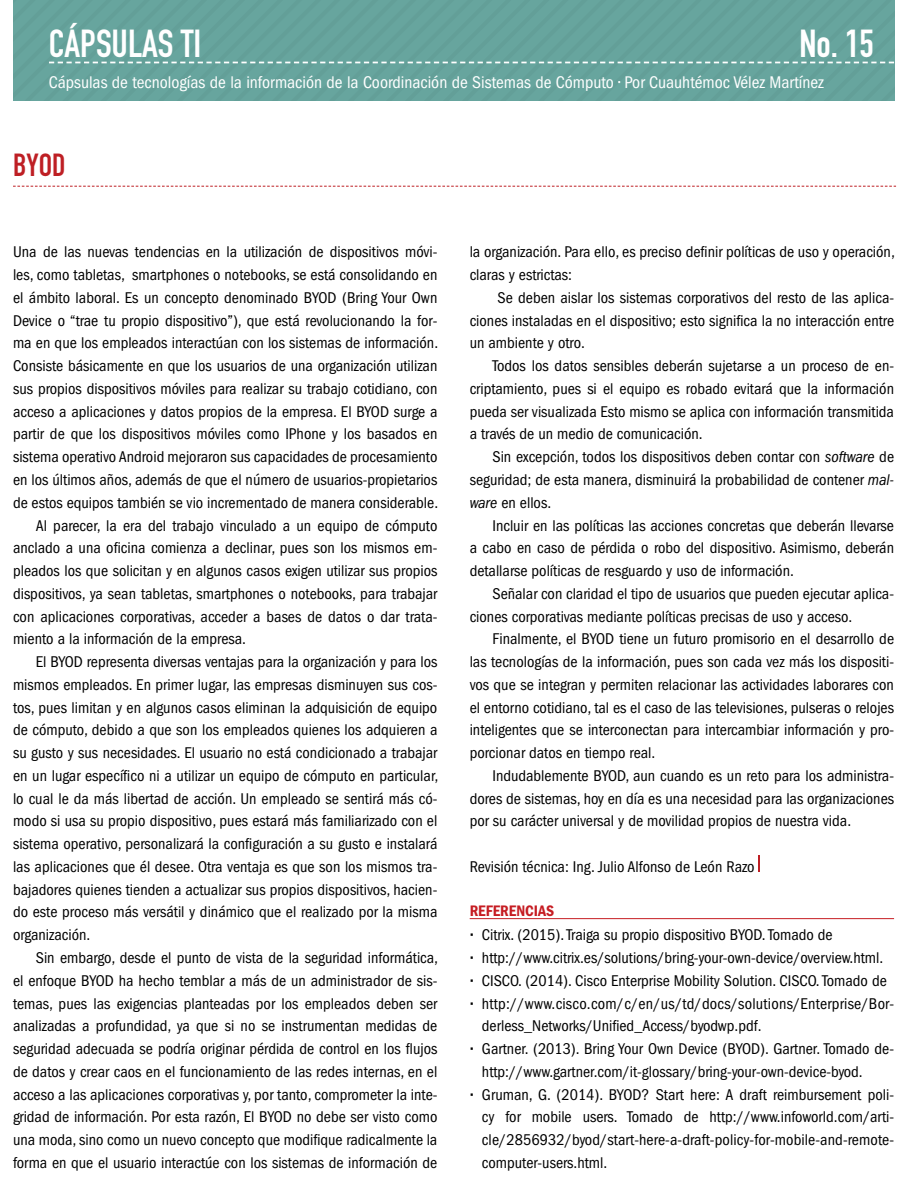
<style>
.page{position:relative;width:905px;height:1191px;background:#fff}
.page>*{position:absolute;margin:0;border:0;box-sizing:border-box;transform-origin:0 0}
.t1{font:38.5px "DIN Engschrift Std";color:#fff}
.t2{font:31.5px "DIN Engschrift Std";color:#be1f24}
.t3{font:condensed 17.5px "ITC Franklin Gothic Std";color:#fff}
.t4{font:condensed 16.1px/22.8px "ITC Franklin Gothic Std";color:#000;text-align:justify}
.t5{font:15.75px "ITC Franklin Gothic Std Dm Cd";color:#c61d23}
.s1{font-style:italic}
.s2{font-family:"ITC Franklin Gothic Std Dm Cd";font-stretch:normal}
</style>
<div class="page">
<div style="left:13px;top:0;width:881px;height:100px;background:#67a59e"></div>
<svg style="left:13px;top:186px;width:883px;height:1px"></svg>
<hr style="left:469px;top:918px;width:425px;height:1px;background:#c61d23">
<svg style="left:758px;top:855px;width:1px;height:16px"></svg>
<h1 class="t1" style="left:49px;top:21px;width:154px">CÁPSU LAS TI</h1>
<h1 class="t1" style="left:799px;top:21px;width:76px">NO. 15</h1>
<p class="t3" style="left:49px;top:72px;width:776px">Cápsulas de tecnologías de la información de la Coordinación de Sistemas de Cómputo • Por Cuauhtémoc Vélez Martínez</p>
<h2 class="t2" style="left:13px;top:146px;width:27px">BYOD</h2>
<p class="t4" style="left:13px;top:241px;width:426px">Una de las nuevas tendencias en la utilización de dispositivos móvi-</p>
<p class="t4" style="left:13px;top:263px;width:426px">les, como tabletas, smartphones o notebooks, se está consolidando en</p>
<p class="t4" style="left:13px;top:286px;width:426px">el ámbito laboral. Es un concepto denominado BYOD (Bring Your Own</p>
<p class="t4" style="left:13px;top:309px;width:426px">Device o “trae tu propio dispositivo”), que está revolucionando la for-</p>
<p class="t4" style="left:13px;top:332px;width:426px">ma en que los empleados interactúan con los sistemas de información.</p>
<p class="t4" style="left:13px;top:354px;width:426px">Consiste básicamente en que los usuarios de una organización utilizan</p>
<p class="t4" style="left:13px;top:377px;width:426px">sus propios dispositivos móviles para realizar su trabajo cotidiano, con</p>
<p class="t4" style="left:13px;top:400px;width:426px">acceso a aplicaciones y datos propios de la empresa. El BYOD surge a</p>
<p class="t4" style="left:13px;top:423px;width:426px">partir de que los dispositivos móviles como IPhone y los basados en</p>
<p class="t4" style="left:13px;top:445px;width:426px">sistema operativo Android mejoraron sus capacidades de procesamiento</p>
<p class="t4" style="left:13px;top:468px;width:426px">en los últimos años, además de que el número de usuarios-propietarios</p>
<p class="t4" style="left:13px;top:491px;width:426px">de estos equipos también se vio incrementado de manera considerable.</p>
<p class="t4" style="left:36px;top:514px;width:403px">Al parecer, la era del trabajo vinculado a un equipo de cómputo</p>
<p class="t4" style="left:13px;top:536px;width:426px">anclado a una oficina comienza a declinar, pues son los mismos em-</p>
<p class="t4" style="left:13px;top:559px;width:426px">pleados los que solicitan y en algunos casos exigen utilizar sus propios</p>
<p class="t4" style="left:13px;top:582px;width:426px">dispositivos, ya sean tabletas, smartphones o notebooks, para trabajar</p>
<p class="t4" style="left:13px;top:605px;width:426px">con aplicaciones corporativas, acceder a bases de datos o dar trata-</p>
<p class="t4" style="left:13px;top:627px;width:234px">miento a la información de la empresa.</p>
<p class="t4" style="left:36px;top:650px;width:403px">El BYOD representa diversas ventajas para la organización y para los</p>
<p class="t4" style="left:13px;top:673px;width:426px">mismos empleados. En primer lugar, las empresas disminuyen sus cos-</p>
<p class="t4" style="left:13px;top:696px;width:426px">tos, pues limitan y en algunos casos eliminan la adquisición de equipo</p>
<p class="t4" style="left:13px;top:718px;width:426px">de cómputo, debido a que son los empleados quienes los adquieren a</p>
<p class="t4" style="left:13px;top:741px;width:426px">su gusto y sus necesidades. El usuario no está condicionado a trabajar</p>
<p class="t4" style="left:13px;top:764px;width:427px">en un lugar específico ni a utilizar un equipo de cómputo en particular,</p>
<p class="t4" style="left:13px;top:787px;width:426px">lo cual le da más libertad de acción. Un empleado se sentirá más có-</p>
<p class="t4" style="left:13px;top:809px;width:426px">modo si usa su propio dispositivo, pues estará más familiarizado con el</p>
<p class="t4" style="left:13px;top:832px;width:426px">sistema operativo, personalizará la configuración a su gusto e instalará</p>
<p class="t4" style="left:13px;top:855px;width:426px">las aplicaciones que él desee. Otra ventaja es que son los mismos tra-</p>
<p class="t4" style="left:13px;top:878px;width:426px">bajadores quienes tienden a actualizar sus propios dispositivos, hacien-</p>
<p class="t4" style="left:13px;top:900px;width:426px">do este proceso más versátil y dinámico que el realizado por la misma</p>
<p class="t4" style="left:13px;top:923px;width:79px">organización.</p>
<p class="t4" style="left:36px;top:946px;width:404px">Sin embargo, desde el punto de vista de la seguridad informática,</p>
<p class="t4" style="left:13px;top:969px;width:426px">el enfoque BYOD ha hecho temblar a más de un administrador de sis-</p>
<p class="t4" style="left:13px;top:991px;width:426px">temas, pues las exigencias planteadas por los empleados deben ser</p>
<p class="t4" style="left:13px;top:1014px;width:426px">analizadas a profundidad, ya que si no se instrumentan medidas de</p>
<p class="t4" style="left:13px;top:1037px;width:426px">seguridad adecuada se podría originar pérdida de control en los flujos</p>
<p class="t4" style="left:13px;top:1060px;width:426px">de datos y crear caos en el funcionamiento de las redes internas, en el</p>
<p class="t4" style="left:13px;top:1082px;width:426px">acceso a las aplicaciones corporativas y, por tanto, comprometer la inte-</p>
<p class="t4" style="left:13px;top:1105px;width:426px">gridad de información. Por esta razón, El BYOD no debe ser visto como</p>
<p class="t4" style="left:13px;top:1128px;width:426px">una moda, sino como un nuevo concepto que modifique radicalmente la</p>
<p class="t4" style="left:13px;top:1151px;width:426px">forma en que el usuario interactúe con los sistemas de información de</p>
<p class="t4" style="left:469px;top:241px;width:426px">la organización. Para ello, es preciso definir políticas de uso y operación, claras y estrictas:</p>
<p class="t4" style="left:469px;top:286px;width:426px;text-indent:28px">Se deben aislar los sistemas corporativos del resto de las aplica&shy;ciones instaladas en el dispositivo; esto significa la no interacción entre un ambiente y otro.</p>
<p class="t4" style="left:469px;top:354px;width:426px;text-indent:23px">Todos los datos sensibles deberán sujetarse a un proceso de en&shy;criptamiento, pues si el equipo es robado evitará que la información pueda ser visualizada Esto mismo se aplica con información transmitida a través de un medio de comunicación.</p>
<p class="t4" style="left:469px;top:445px;width:426px;text-indent:23px">Sin excepción, todos los dispositivos deben contar con <span class="s1">software</span> de seguridad; de esta manera, disminuirá la probabilidad de contener <span class="s1">mal&shy;ware</span> en ellos.</p>
<p class="t4" style="left:469px;top:514px;width:426px;text-indent:23px">Incluir en las políticas las acciones concretas que deberán llevarse a cabo en caso de pérdida o robo del dispositivo. Asimismo, deberán detallarse políticas de resguardo y uso de información.</p>
<p class="t4" style="left:469px;top:582px;width:426px;text-indent:23px">Señalar con claridad el tipo de usuarios que pueden ejecutar aplica&shy;ciones corporativas mediante políticas precisas de uso y acceso.</p>
<p class="t4" style="left:469px;top:627px;width:426px;text-indent:23px">Finalmente, el BYOD tiene un futuro promisorio en el desarrollo de las tecnologías de la información, pues son cada vez más los dispositi&shy;vos que se integran y permiten relacionar las actividades laborares con el entorno cotidiano, tal es el caso de las televisiones, pulseras o relojes inteligentes que se interconectan para intercambiar información y pro&shy;porcionar datos en tiempo real.</p>
<p class="t4" style="left:469px;top:764px;width:426px;text-indent:23px">Indudablemente BYOD, aun cuando es un reto para los administra&shy;dores de sistemas, hoy en día es una necesidad para las organizaciones por su carácter universal y de movilidad propios de nuestra vida.</p>
<p class="t4" style="left:469px;top:855px;width:286px">Revisión técnica: Ing. Julio Alfonso de León Razo</p>
<p class="t5" style="left:469px;top:901px;width:86px">REFERENCIAS</p>
<p class="t4" style="left:469px;top:923px;width:364px"><span class="s2">∙</span> Citrix. (2015). Traiga su propio dispositivo BYOD. Tomado de</p>
<p class="t4" style="left:469px;top:946px;width:415px"><span class="s2">∙</span> http://www.citrix.es/solutions/bring-your-own-device/overview.html.</p>
<p class="t4" style="left:469px;top:969px;width:418px"><span class="s2">∙</span> CISCO. (2014). Cisco Enterprise Mobility Solution. CISCO. Tomado de</p>
<p class="t4" style="left:469px;top:991px;width:426px"><span class="s2">∙</span> http://www.cisco.com/c/en/us/td/docs/solutions/Enterprise/Bor-</p>
<p class="t4" style="left:482px;top:1014px;width:281px">derless_Networks/Unified_Access/byodwp.pdf.</p>
<p class="t4" style="left:469px;top:1037px;width:426px"><span class="s2">∙</span> Gartner. (2013). Bring Your Own Device (BYOD). Gartner. Tomado de-</p>
<p class="t4" style="left:482px;top:1060px;width:382px">http://www.gartner.com/it-glossary/bring-your-own-device-byod.</p>
<p class="t4" style="left:469px;top:1082px;width:426px"><span class="s2">∙</span> Gruman, G. (2014). BYOD? Start here: A draft reimbursement poli-</p>
<p class="t4" style="left:482px;top:1105px;width:413px">cy for mobile users. Tomado de http://www.infoworld.com/arti-</p>
<p class="t4" style="left:482px;top:1128px;width:413px">cle/2856932/byod/start-here-a-draft-policy-for-mobile-and-remote-</p>
<p class="t4" style="left:482px;top:1151px;width:127px">computer-users.html.</p>
</div>
